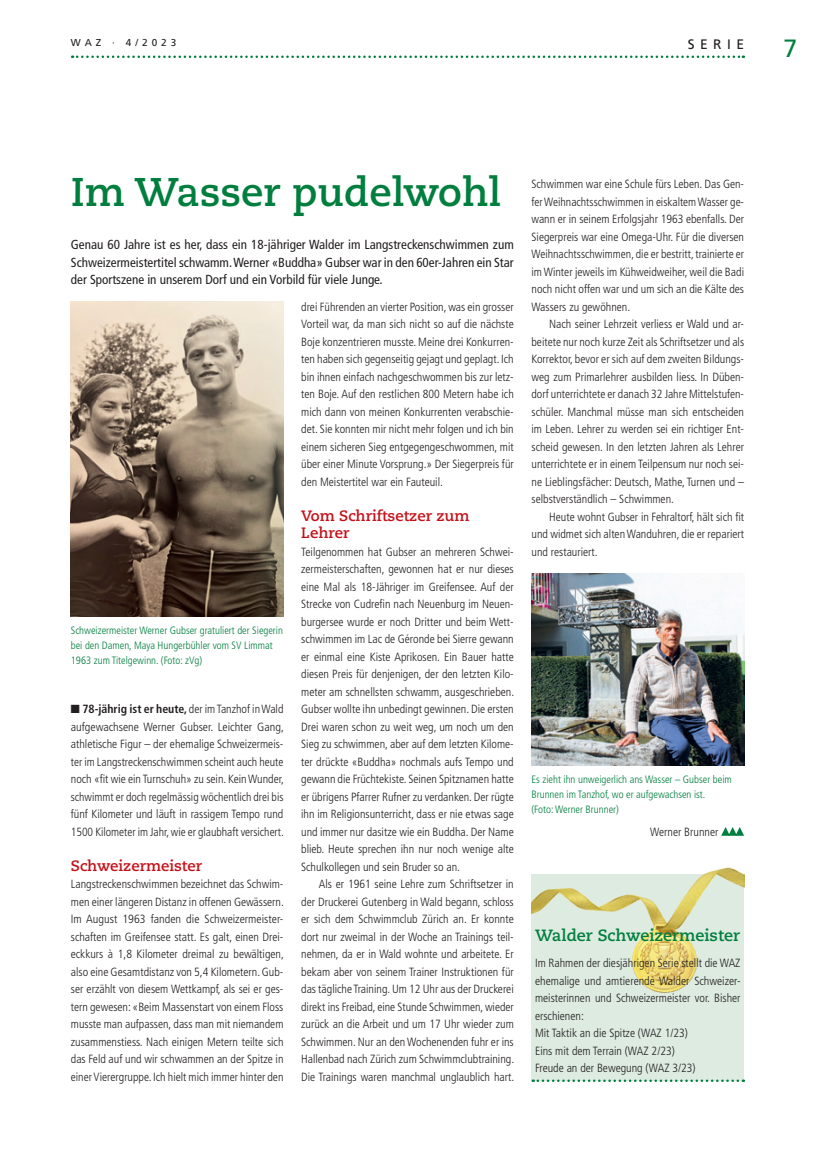
<style>
.page{position:relative;width:815px;height:1152px;background:#fff}
.page>*{position:absolute;margin:0;border:0;box-sizing:border-box;transform-origin:0 0}
.t1{font:700 40px "Caecilia";color:#007e3d}
.t2{font:25px "Frutiger LT Std";color:#007e3d}
.t3{font:700 16.25px "Caecilia";color:#007e3d}
.t4{font:700 15px/17.5px "Caecilia";color:#c4121a}
.t5{font:13.75px "Frutiger LT Std";letter-spacing:.4em;color:#231f20}
.t6{font:condensed 13.12px/17.5px "Frutiger LT Std";color:#231f20;text-align:justify}
.t7{font:300 condensed 11.88px/17.5px "Frutiger LT Std";color:#231f20;text-align:justify}
.t8{font:300 condensed 10.62px/15px "Frutiger LT Std";color:#007e3d}
.t9{font:10px "Frutiger LT Std";letter-spacing:.4em;color:#231f20}
.s1{font-weight:700}
</style>
<div class="page">
<svg style="left:721px;top:827px;width:23px;height:8px"></svg>
<svg style="left:72px;top:56px;width:672px;height:2px"></svg>
<div style="left:531px;top:874px;width:213px;height:207px;background:#ddebe1"></div>
<img style="left:531px;top:867px;width:213px;height:126px">
<svg style="left:533px;top:1079px;width:211px;height:3px"></svg>
<img style="left:71px;top:302px;width:212px;height:315px">
<img style="left:531px;top:573px;width:213px;height:192px">
<p class="t9" style="left:71px;top:37px;width:107px">WAZ · 4/2023</p>
<p class="t5" style="left:688px;top:36px;width:58px">SERIE</p>
<h2 class="t2" style="left:783px;top:33px;width:15px">7</h2>
<h1 class="t1" style="left:71px;top:168px;width:432px">Im Wasser pudelwohl</h1>
<p class="t6" style="left:71px;top:236px;width:444px">Genau 60 Jahre ist es her, dass ein 18-jähriger Walder im Langstreckenschwimmen zum Schweizermeistertitel schwamm. Werner «Buddha» Gubser war in den 60er-Jahren ein Star der Sportszene in unserem Dorf und ein Vorbild für viele Junge.</p>
<p class="t8" style="left:71px;top:623px;width:214px">Schweizermeister Werner Gubser gratuliert der Siegerin bei den Damen, Maya Hungerbühler vom SV Limmat<br>1963 zum Titelgewinn. (Foto: zVg)</p>
<p class="t7" style="left:71px;top:700px;width:215px">■ <span class="s1">78-jährig ist er heute,</span> der im Tanzhof in Wald aufgewachsene Werner Gubser. Leichter Gang, athletische Figur – der ehemalige Schweizermeis&shy;ter im Langstreckenschwimmen scheint auch heute noch «fit wie ein Turnschuh» zu sein. Kein Wunder, schwimmt er doch regelmässig wöchentlich drei bis fünf Kilometer und läuft in rassigem Tempo rund 1500 Kilometer im Jahr, wie er glaubhaft versichert.</p>
<p class="t4" style="left:71px;top:857px;width:133px">Schweizermeister</p>
<p class="t7" style="left:71px;top:875px;width:215px">Langstreckenschwimmen bezeichnet das Schwim&shy;men einer längeren Distanz in offenen Gewässern.<br>Im August 1963 fanden die Schweizermeister&shy;schaften im Greifensee statt. Es galt, einen Drei&shy;eckkurs à 1,8 Kilometer dreimal zu bewältigen, also eine Gesamtdistanz von 5,4 Kilometern. Gub&shy;ser erzählt von diesem Wettkampf, als sei er ges&shy;tern gewesen: «Beim Massenstart von einem Floss musste man aufpassen, dass man mit niemandem zusammenstiess. Nach einigen Metern teilte sich das Feld auf und wir schwammen an der Spitze in einer Vierergruppe. Ich hielt mich immer hinter den</p>
<p class="t7" style="left:301px;top:298px;width:214px">drei Führenden an vierter Position, was ein grosser Vorteil war, da man sich nicht so auf die nächste Boje konzentrieren musste. Meine drei Konkurren&shy;ten haben sich gegenseitig gejagt und geplagt. Ich bin ihnen einfach nachgeschwommen bis zur letz&shy;ten Boje. Auf den restlichen 800 Metern habe ich mich dann von meinen Konkurrenten verabschie&shy;det. Sie konnten mir nicht mehr folgen und ich bin einem sicheren Sieg entgegengeschwommen, mit über einer Minute Vorsprung.» Der Siegerpreis für den Meistertitel war ein Fauteuil.</p>
<p class="t4" style="left:301px;top:507px;width:170px">Vom Schriftsetzer zum<br>Lehrer</p>
<p class="t7" style="left:301px;top:543px;width:215px">Teilgenommen hat Gubser an mehreren Schwei&shy;zermeisterschaften, gewonnen hat er nur dieses eine Mal als 18-Jähriger im Greifensee. Auf der Strecke von Cudrefin nach Neuenburg im Neuen&shy;burgersee wurde er noch Dritter und beim Wett&shy;schwimmen im Lac de Géronde bei Sierre gewann er einmal eine Kiste Aprikosen. Ein Bauer hatte diesen Preis für denjenigen, der den letzten Kilo&shy;meter am schnellsten schwamm, ausgeschrieben.<br>Gubser wollte ihn unbedingt gewinnen. Die ersten Drei waren schon zu weit weg, um noch um den Sieg zu schwimmen, aber auf dem letzten Kilome&shy;ter drückte «Buddha» nochmals aufs Tempo und gewann die Früchtekiste. Seinen Spitznamen hatte er übrigens Pfarrer Rufner zu verdanken. Der rügte ihn im Religionsunterricht, dass er nie etwas sage und immer nur dasitze wie ein Buddha. Der Name blieb. Heute sprechen ihn nur noch wenige alte Schulkollegen und sein Bruder so an.</p>
<p class="t7" style="left:301px;top:875px;width:215px;text-indent:18px">Als er 1961 seine Lehre zum Schriftsetzer in der Druckerei Gutenberg in Wald begann, schloss er sich dem Schwimmclub Zürich an. Er konnte dort nur zweimal in der Woche an Trainings teil&shy;nehmen, da er in Wald wohnte und arbeitete. Er bekam aber von seinem Trainer Instruktionen für das tägliche Training. Um 12 Uhr aus der Druckerei direkt ins Freibad, eine Stunde Schwimmen, wieder zurück an die Arbeit und um 17 Uhr wieder zum Schwimmen. Nur an den Wochenenden fuhr er ins Hallenbad nach Zürich zum Schwimmclubtraining.<br>Die Trainings waren manchmal unglaublich hart.</p>
<p class="t7" style="left:531px;top:175px;width:214px">Schwimmen war eine Schule fürs Leben. Das Gen&shy;fer Weihnachtsschwimmen in eiskaltem Wasser ge&shy;wann er in seinem Erfolgsjahr 1963 ebenfalls. Der Siegerpreis war eine Omega-Uhr. Für die diversen Weihnachtsschwimmen, die er bestritt, trainierte er im Winter jeweils im Kühweidweiher, weil die Badi noch nicht offen war und um sich an die Kälte des Wassers zu gewöhnen.</p>
<p class="t7" style="left:531px;top:315px;width:214px;text-indent:18px">Nach seiner Lehrzeit verliess er Wald und ar&shy;beitete nur noch kurze Zeit als Schriftsetzer und als Korrektor, bevor er sich auf dem zweiten Bildungs&shy;weg zum Primarlehrer ausbilden liess. In Düben&shy;dorf unterrichtete er danach 32 Jahre Mittelstufen&shy;schüler. Manchmal müsse man sich entscheiden im Leben. Lehrer zu werden sei ein richtiger Ent&shy;scheid gewesen. In den letzten Jahren als Lehrer unterrichtete er in einem Teilpensum nur noch sei&shy;ne Lieblingsfächer: Deutsch, Mathe, Turnen und – selbstverständlich – Schwimmen.</p>
<p class="t7" style="left:531px;top:508px;width:214px;text-indent:18px">Heute wohnt Gubser in Fehraltorf, hält sich fit und widmet sich alten Wanduhren, die er repariert und restauriert.</p>
<p class="t8" style="left:531px;top:772px;width:202px">Es zieht ihn unweigerlich ans Wasser – Gubser beim<br>Brunnen im Tanzhof, wo er aufgewachsen ist.<br>(Foto: Werner Brunner)</p>
<p class="t7" style="left:650px;top:823px;width:70px">Werner Brunner</p>
<h3 class="t3" style="left:535px;top:925px;width:206px">Walder Schweizermeister</h3>
<p class="t7" style="left:535px;top:954px;width:207px;text-align:left">Im Rahmen der diesjährigen Serie stellt die WAZ ehemalige und amtierende Walder Schweizer&shy;meisterinnen und Schweizermeister vor. Bisher erschienen:<br>Mit Taktik an die Spitze (WAZ 1/23)<br>Eins mit dem Terrain (WAZ 2/23)<br>Freude an der Bewegung (WAZ 3/23)</p>
</div>
